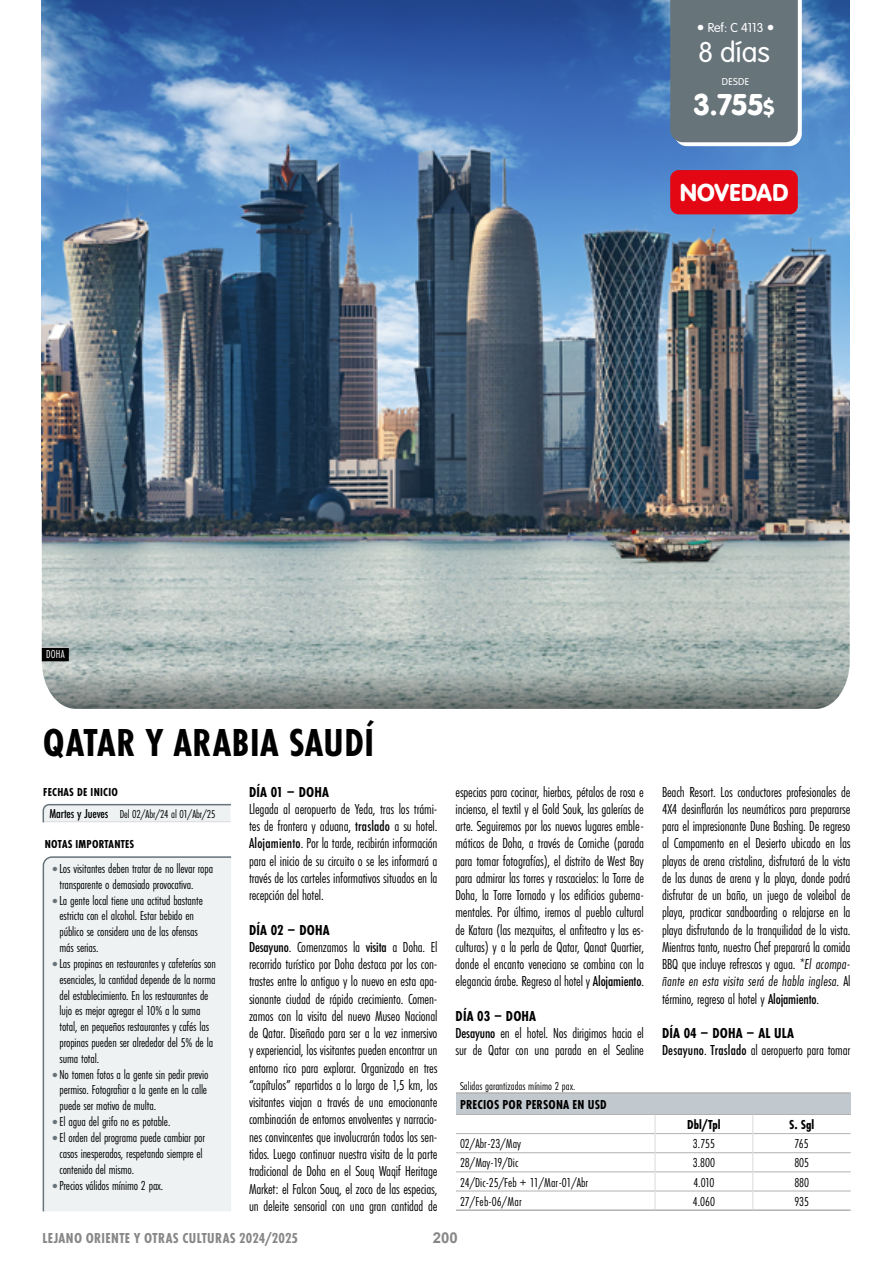
<style>
.page{position:relative;width:893px;height:1263px;background:#fff}
.page>*{position:absolute;margin:0;border:0;box-sizing:border-box;transform-origin:0 0}
.t1{font:700 40.5px "Futura PT Cond";letter-spacing:.015em;color:#000}
.t2{font:31.5px "VAG Rundschrift D";color:#fff}
.t3{font:300 30px "VAG Rundschrift D";color:#fff}
.t4{font:25.5px "VAG Rundschrift D";letter-spacing:-.005em;color:#fff}
.t5{font:15px/17.2px "Futura PT Cond";letter-spacing:-.01em;color:#000;text-align:justify}
.t6{font:700 15px "Futura PT Cond";letter-spacing:.025em;color:#878787}
.t7{font:700 15px "Futura PT Cond";letter-spacing:.01em;color:#000}
.t8{font:700 15px "Arial";color:#878787}
.t9{font:13.5px/15.8px "Futura PT Cond";letter-spacing:-.01em;color:#000}
.t10{font:700 13.5px "Futura PT Cond";letter-spacing:.01em;color:#000}
.t11{font:13.5px "Futura PT Cond";letter-spacing:.01em;color:#000}
.t12{font:300 13.5px "VAG Rundschrift D";color:#fff}
.t13{font:12px/21.6px "Futura PT Cond";color:#000}
.t14{font:700 12px "Futura PT Cond";letter-spacing:.02em;color:#000}
.t15{font:12px "Futura PT Cond";color:#fff}
.t16{font:300 10.5px "VAG Rundschrift D";letter-spacing:.03em;color:#fff}
.s1{font-size:16.5px}
.s2{font-size:22.5px}
.s3{font-weight:500}
.s4{font-weight:700}
.s5{font-weight:500;font-size:13.5px}
.s6{font-family:"The Sans Cd LF3";font-weight:300;font-size:22.5px;color:#67747a}
.s7{font-style:italic}
</style>
<div class="page">
<img style="left:42px;top:0;width:808px;height:492px">
<svg style="left:41px;top:492px;width:809px;height:217px;background:#949f9f"></svg>
<svg style="left:42px;top:647px;width:27px;height:1px"></svg>
<div style="left:42px;top:648px;width:27px;height:13px;background:#000"></div>
<svg style="left:670px;top:0;width:132px;height:146px;background:#6e7b81"></svg>
<svg style="left:456px;top:1092px;width:395px;height:119px"></svg>
<svg style="left:42px;top:803px;width:189px;height:20px"></svg>
<div style="left:42px;top:856px;width:190px;height:356px;background:#eff2f3"></div>
<div style="left:670px;top:170px;width:128px;height:44px;background:#e30613;border-radius:9px"></div>
<p class="t12" style="left:697px;top:20px;width:79px"><span class="s1">•</span> Ref: C 4113 <span class="s1">•</span></p>
<h3 class="t3" style="left:698px;top:35px;width:73px">8 días</h3>
<p class="t16" style="left:722px;top:76px;width:29px">DESDE</p>
<h2 class="t2" style="left:693px;top:86px;width:84px">3.755<span class="s2">$</span></h2>
<h3 class="t4" style="left:680px;top:178px;width:110px">NOVEDAD</h3>
<p class="t15" style="left:46px;top:647px;width:20px">DOHA</p>
<h1 class="t1" style="left:43px;top:719px;width:333px">QATAR Y ARABIA SAUDÍ</h1>
<p class="t7" style="left:249px;top:783px;width:81px">DÍA 01 – DOHA</p>
<p class="t5" style="left:249px;top:800px;width:190px">Llegada al aeropuerto de Yeda, tras los trámi&shy;tes de frontera y aduana, <span class="s3">traslado</span> a su hotel.<br><span class="s3">Alojamiento</span>. Por la tarde, recibirán información para el inicio de su circuito o se les informará a través de los carteles informativos situados en la recepción del hotel.</p>
<p class="t5" style="left:249px;top:921px;width:190px;text-align:left"><span class="s4">DÍA 02 – DOHA<br></span><span class="s3">Desayuno</span>. Comenzamos la <span class="s3">visita</span> a Doha. El recorrido turístico por Doha destaca por los con&shy;trastes entre lo antiguo y lo nuevo en esta apa&shy;sionante ciudad de rápido crecimiento. Comen&shy;zamos con la visita del nuevo Museo Nacional de Qatar. Diseñado para ser a la vez inmersivo y experiencial, los visitantes pueden encontrar un entorno rico para explorar. Organizado en tres “capítulos” repartidos a lo largo de 1,5 km, los visitantes viajan a través de una emocionante combinación de entornos envolventes y narracio&shy;nes convincentes que involucrarán todos los sen&shy;tidos. Luego continuar nuestra visita de la parte tradicional de Doha en el Souq Waqif Heritage Market: el Falcon Souq, el zoco de las especias, un deleite sensorial con una gran cantidad de</p>
<p class="t13" style="left:50px;top:781px;width:167px;text-indent:-6px"><span class="s4">FECHAS DE INICIO<br></span><span class="s5">Martes y Jueves</span> Del 02/Abr/24 al 01/Abr/25</p>
<p class="t14" style="left:45px;top:837px;width:91px">NOTAS IMPORTANTES</p>
<p class="t9" style="left:60px;top:860px;width:155px;text-indent:-9px"><span class="s6">•</span>Los visitantes deben tratar de no llevar ropa transparente o demasiado provocativa.</p>
<p class="t9" style="left:60px;top:892px;width:145px;text-indent:-9px"><span class="s6">•</span>La gente local tiene una actitud bastante estricta con el alcohol. Estar bebido en público se considera una de las ofensas más serias.</p>
<p class="t9" style="left:60px;top:956px;width:158px;text-indent:-9px"><span class="s6">•</span>Las propinas en restaurantes y cafeterías son esenciales, la cantidad depende de la norma del establecimiento. En los restaurantes de lujo es mejor agregar el 10% a la suma total, en pequeños restaurantes y cafés las propinas pueden ser alrededor del 5% de la suma total.</p>
<p class="t9" style="left:60px;top:1066px;width:150px;text-align:justify;text-indent:-9px"><span class="s6">•</span>No tomen fotos a la gente sin pedir previo permiso. Fotografiar a la gente en la calle puede ser motivo de multa.</p>
<p class="t9" style="left:51px;top:1114px;width:121px"><span class="s6">•</span>El agua del grifo no es potable.</p>
<p class="t9" style="left:60px;top:1130px;width:147px;text-indent:-9px"><span class="s6">•</span>El orden del programa puede cambiar por casos inesperados, respetando siempre el contenido del mismo.</p>
<p class="t9" style="left:51px;top:1177px;width:114px"><span class="s6">•</span>Precios válidos mínimo 2 pax.</p>
<p class="t5" style="left:455px;top:783px;width:190px">especias para cocinar, hierbas, pétalos de rosa e incienso, el textil y el Gold Souk, las galerías de arte. Seguiremos por los nuevos lugares emble&shy;máticos de Doha, a través de Corniche (parada para tomar fotografías), el distrito de West Bay para admirar las torres y rascacielos: la Torre de Doha, la Torre Tornado y los edificios guberna&shy;mentales. Por último, iremos al pueblo cultural de Katara (las mezquitas, el anfiteatro y las es&shy;culturas) y a la perla de Qatar, Qanat Quartier, donde el encanto veneciano se combina con la elegancia árabe. Regreso al hotel y <span class="s3">Alojamiento</span>.</p>
<p class="t5" style="left:455px;top:1007px;width:190px;text-align:left"><span class="s4">DÍA 03 – DOHA<br></span><span class="s3">Desayuno</span> en el hotel. Nos dirigimos hacia el sur de Qatar con una parada en el Sealine</p>
<p class="t13" style="left:460px;top:1075px;width:117px">Salidas garantizadas mínimo 2 pax.</p>
<p class="t10" style="left:460px;top:1096px;width:148px">PRECIOS POR PERSONA EN USD</p>
<p class="t5" style="left:662px;top:783px;width:190px">Beach Resort. Los conductores profesionales de 4X4 desinflarán los neumáticos para prepararse para el impresionante Dune Bashing. De regreso al Campamento en el Desierto ubicado en las playas de arena cristalina, disfrutará de la vista de las dunas de arena y la playa, donde podrá disfrutar de un baño, un juego de voleibol de playa, practicar sandboarding o relajarse en la playa disfrutando de la tranquilidad de la vista.<br>Mientras tanto, nuestro Chef preparará la comida BBQ que incluye refrescos y agua. <span class="s7">*El acompa&shy;ñante en esta visita será de habla inglesa.</span> Al término, regreso al hotel y <span class="s3">Alojamiento</span>.</p>
<p class="t5" style="left:662px;top:1025px;width:190px"><span class="s4">DÍA 04 – DOHA – AL ULA<br></span><span class="s3">Desayuno</span>. <span class="s3">Traslado</span> al aeropuerto para tomar</p>
<p class="t10" style="left:687px;top:1117px;width:35px">Dbl/Tpl</p>
<p class="t10" style="left:789px;top:1117px;width:27px">S. Sgl</p>
<p class="t9" style="left:460px;top:1136px;width:62px">02/Abr-23/May</p>
<p class="t9" style="left:693px;top:1136px;width:24px">3.755</p>
<p class="t9" style="left:795px;top:1136px;width:16px">765</p>
<p class="t9" style="left:460px;top:1155px;width:60px">28/May-19/Dic</p>
<p class="t9" style="left:693px;top:1155px;width:24px">3.800</p>
<p class="t9" style="left:794px;top:1155px;width:16px">805</p>
<p class="t9" style="left:460px;top:1174px;width:130px">24/Dic-25/Feb + 11/Mar-01/Abr</p>
<p class="t9" style="left:693px;top:1174px;width:23px">4.010</p>
<p class="t9" style="left:794px;top:1174px;width:16px">880</p>
<p class="t11" style="left:460px;top:1193px;width:63px">27/Feb-06/Mar</p>
<p class="t9" style="left:693px;top:1193px;width:24px">4.060</p>
<p class="t9" style="left:794px;top:1193px;width:16px">935</p>
<p class="t6" style="left:43px;top:1229px;width:257px">LEJANO ORIENTE Y OTRAS CULTURAS 2024/2025</p>
<p class="t8" style="left:433px;top:1227px;width:27px">200</p>
</div>
